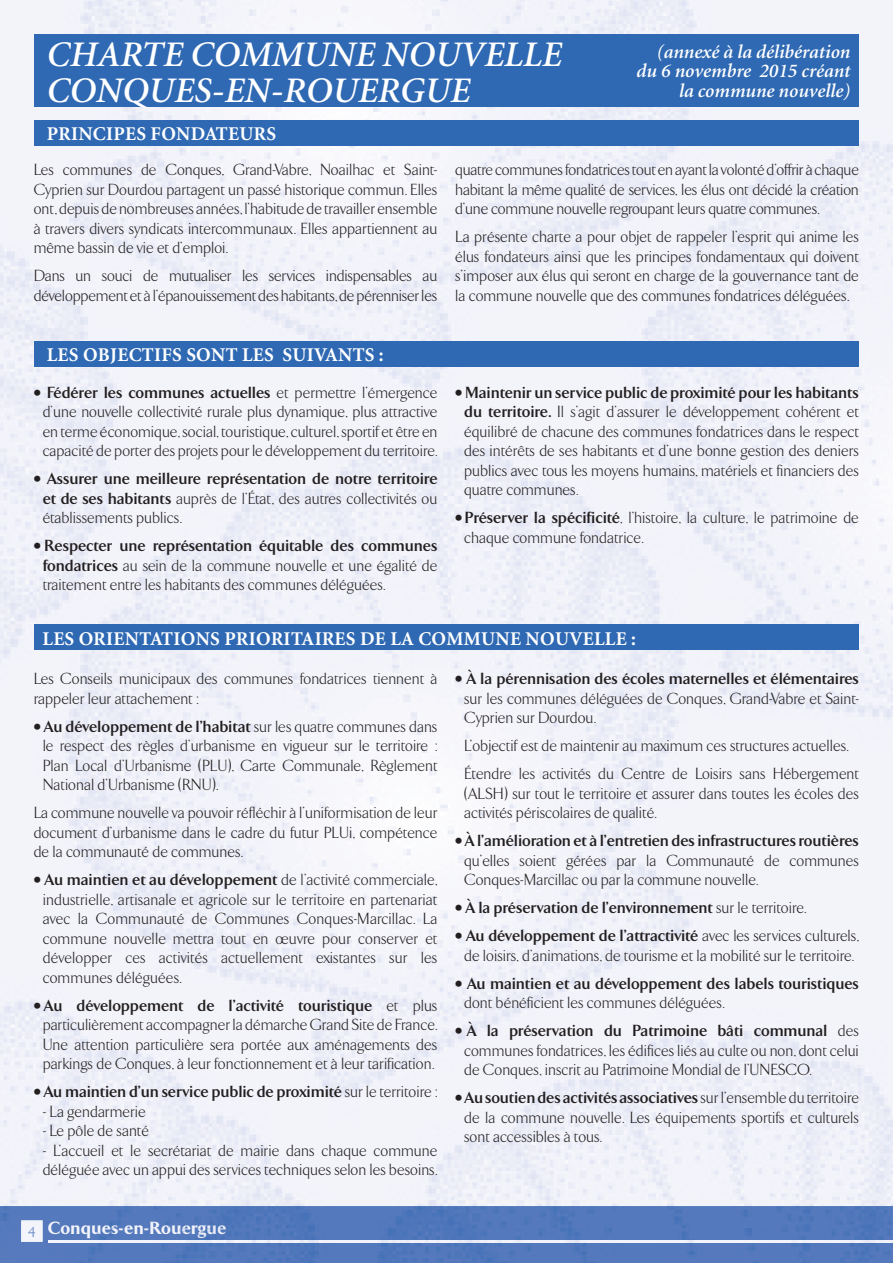
<style>
.page{position:relative;width:893px;height:1263px;background:#fff}
.page>*{position:absolute;margin:0;border:0;box-sizing:border-box;transform-origin:0 0}
.t1{font:italic 600 36px/36px "Minion";color:#fff}
.t2{font:700 19.5px "Minion";letter-spacing:.015em;color:#fff}
.t3{font:italic 600 19.5px/19.5px "Minion";color:#fff;text-align:right}
.t4{font:800 18px "Arrow";letter-spacing:.025em;color:#f3f4fa}
.t5{font:300 16.5px/19.5px "Arrow";letter-spacing:.015em;color:#231f20;text-align:justify}
.t6{font:700 16.5px/19.5px "Arrow";letter-spacing:.015em;color:#231f20}
.s1{font-weight:700}
.s2{font-weight:300}
.s3{color:#e4e8f5}
.s4{color:#f2f3fa}
.s5{color:#ebedf7}
.s6{color:#e5e8f5}
</style>
<div class="page">
<img style="left:0;top:0;width:893px;height:1206px">
<img style="left:0;top:1206px;width:893px;height:57px">
<img style="left:21px;top:1220px;width:22px;height:22px">
<svg style="left:28px;top:1226px;width:7px;height:11px"></svg>
<img style="left:48px;top:1241px;width:845px;height:1px">
<img style="left:48px;top:1222px;width:178px;height:16px">
<div style="left:34px;top:34px;width:825px;height:72px;background:#2f69b3"></div>
<div style="left:34px;top:120px;width:825px;height:26px;background:#2f69b3"></div>
<div style="left:34px;top:341px;width:825px;height:25px;background:#2f69b3"></div>
<div style="left:34px;top:624px;width:825px;height:26px;background:#2f69b3"></div>
<h1 class="t1" style="left:47px;top:39px;width:517px">CHARTE COMMUNE NOUVELLE<br>CONQUES-EN-ROUERGUE</h1>
<p class="t2" style="left:47px;top:126px;width:231px">PRINCIPES FONDATEURS</p>
<p class="t3" style="left:637px;top:44px;width:215px">(annexé à la délibération du 6 novembre 2015 créant la commune nouvelle)</p>
<p class="t5" style="left:34px;top:161px;width:405px">Les communes de Conques, Grand-Vabre, Noailhac et Saint-Cyprien sur Dourdou partagent un passé historique commun. Elles ont, depuis de nombreuses années, l’habitude de travailler ensemble à travers divers syndicats intercommunaux. Elles appartiennent au même bassin de vie et d’emploi.</p>
<p class="t5" style="left:34px;top:267px;width:405px">Dans un souci de mutualiser les services indispensables au développement et à l’épanouissement des habitants, de pérenniser les</p>
<p class="t2" style="left:47px;top:347px;width:338px">LES OBJECTIFS SONT LES SUIVANTS :</p>
<p class="t5" style="left:34px;top:384px;width:405px;text-align:center">• <span class="s1">Fédérer les communes actuelles</span> et permettre l’émergence d’une nouvelle collectivité rurale plus dynamique, plus attractive en terme économique, social, touristique, culturel, sportif et être en capacité de porter des projets pour le développement du territoire.</p>
<p class="t6" style="left:43px;top:470px;width:396px;text-align:justify;text-indent:-9px"><span class="s2">•</span> Assurer une meilleure représentation de notre territoire et de ses habitants <span class="s2">auprès de l’État, des autres collectivités ou établissements publics.</span></p>
<p class="t5" style="left:43px;top:537px;width:396px;text-indent:-9px">• <span class="s1">Respecter une représentation équitable des communes fondatrices</span> au sein de la commune nouvelle et une égalité de traitement entre les habitants des communes déléguées.</p>
<p class="t5" style="left:455px;top:161px;width:405px">quatre communes fondatrices tout en ayant la volonté d’offrir à chaque habitant la même qualité de services, les élus ont décidé la création d’une commune nouvelle regroupant leurs quatre communes.</p>
<p class="t5" style="left:455px;top:228px;width:405px">La présente charte a pour objet de rappeler l’esprit qui anime les élus fondateurs ainsi que les principes fondamentaux qui doivent s’imposer aux élus qui seront en charge de la gouvernance tant de la commune nouvelle que des communes fondatrices déléguées.</p>
<p class="t5" style="left:464px;top:384px;width:396px;text-indent:-9px">• <span class="s1">Maintenir un service public de proximité pour les habitants du territoire.</span> Il s’agit d’assurer le développement cohérent et équilibré de chacune des communes fondatrices dans le respect des intérêts de ses habitants et d’une bonne gestion des deniers publics avec tous les moyens humains, matériels et financiers des quatre communes.</p>
<p class="t5" style="left:464px;top:509px;width:396px;text-indent:-9px">• <span class="s1">Préserver la spécificité</span>, l’histoire, la culture, le patrimoine de chaque commune fondatrice.</p>
<p class="t2" style="left:43px;top:631px;width:595px">LES ORIENTATIONS PRIORITAIRES DE LA COMMUNE NOUVELLE :</p>
<p class="t5" style="left:34px;top:670px;width:405px">Les Conseils municipaux des communes fondatrices tiennent à rappeler leur attachement :</p>
<p class="t5" style="left:43px;top:718px;width:396px;text-indent:-9px">• <span class="s1">Au développement de l’habitat</span> sur les quatre communes dans le respect des règles d’urbanisme en vigueur sur le territoire :<br>Plan Local d’Urbanisme (PLU), Carte Communale, Règlement National d’Urbanisme (RNU).</p>
<p class="t5" style="left:34px;top:804px;width:405px">La commune nouvelle va pouvoir réfléchir à l’uniformisation de leur document d’urbanisme dans le cadre du futur PLUi, compétence de la communauté de communes.</p>
<p class="t5" style="left:43px;top:871px;width:396px;text-indent:-9px">• <span class="s1">Au maintien et au développement</span> de l’activité commerciale, industrielle, artisanale et agricole sur le territoire en partenariat avec la Communauté de Communes Conques-Marcillac. La commune nouvelle mettra tout en œuvre pour conserver et développer ces activités actuellement existantes sur les communes déléguées.</p>
<p class="t5" style="left:34px;top:997px;width:405px;text-align:center">• <span class="s1">Au développement de l’activité touristique</span> et plus particulièrement accompagner la démarche Grand Site de France.<br>Une attention particulière sera portée aux aménagements des parkings de Conques, à leur fonctionnement et à leur tarification.</p>
<p class="t6" style="left:34px;top:1083px;width:405px"><span class="s2">•</span> Au maintien d’un service public de proximité <span class="s2">sur le territoire :</span></p>
<p class="t5" style="left:43px;top:1103px;width:104px">- La gendarmerie</p>
<p class="t5" style="left:43px;top:1122px;width:107px">- Le pôle de santé</p>
<p class="t5" style="left:43px;top:1142px;width:396px">- L’accueil et le secrétariat de mairie dans chaque commune déléguée avec un appui des services techniques selon les besoins.</p>
<p class="t4" style="left:28px;top:1217px;width:199px"><sub>4</sub> Conque<span class="s3">s-</span>en<span class="s4">-R</span>ouer<span class="s5">gu</span><span class="s6">e</span></p>
<p class="t5" style="left:464px;top:670px;width:396px;text-indent:-9px">• <span class="s1">À la pérennisation des écoles maternelles et élémentaires </span>sur les communes déléguées de Conques, Grand-Vabre et Saint-Cyprien sur Dourdou.</p>
<p class="t5" style="left:464px;top:733px;width:396px;line-height:28px">L’objectif est de maintenir au maximum ces structures actuelles.<br>Étendre les activités du Centre de Loisirs sans Hébergement</p>
<p class="t5" style="left:464px;top:785px;width:396px">(ALSH) sur tout le territoire et assurer dans toutes les écoles des activités périscolaires de qualité.</p>
<p class="t5" style="left:464px;top:832px;width:396px;text-indent:-9px">• <span class="s1">À l’amélioration et à l’entretien des infrastructures routières </span>qu’elles soient gérées par la Communauté de communes Conques-Marcillac ou par la commune nouvelle.</p>
<p class="t6" style="left:455px;top:899px;width:352px"><span class="s2">•</span> À la préservation de l’environnement <span class="s2">sur le territoire.</span></p>
<p class="t5" style="left:455px;top:927px;width:405px;text-align:center">• <span class="s1">Au développement de l’attractivité</span> avec les services culturels, de loisirs, d’animations, de tourisme et la mobilité sur le territoire.</p>
<p class="t6" style="left:464px;top:975px;width:396px;text-indent:-9px"><span class="s2">•</span> Au maintien et au développement des labels touristiques <span class="s2">dont bénéficient les communes déléguées.</span></p>
<p class="t5" style="left:464px;top:1022px;width:396px;text-indent:-9px">• <span class="s1">À la préservation du Patrimoine bâti communal</span> des communes fondatrices, les édifices liés au culte ou non, dont celui de Conques, inscrit au Patrimoine Mondial de l’UNESCO.</p>
<p class="t5" style="left:464px;top:1089px;width:396px;text-indent:-9px">• <span class="s1">Au soutien des activités associatives</span> sur l’ensemble du territoire de la commune nouvelle. Les équipements sportifs et culturels sont accessibles à tous.</p>
</div>
